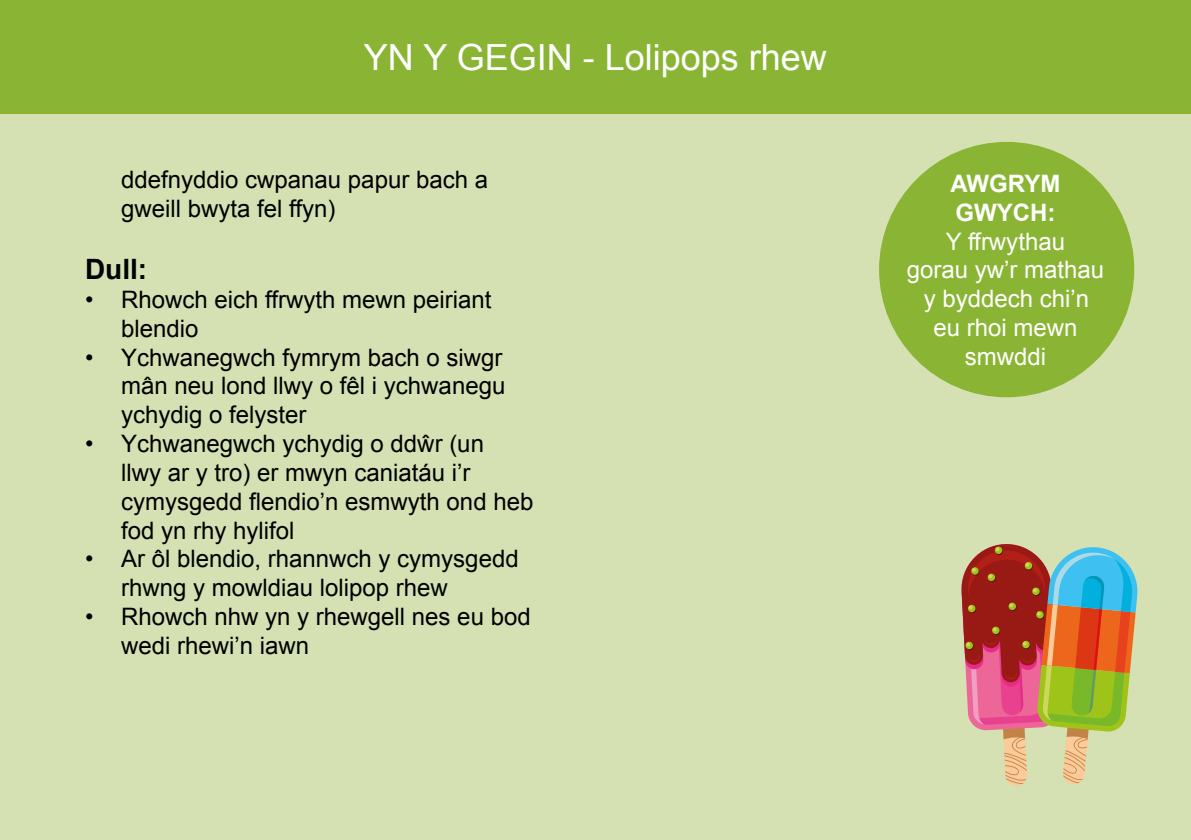
<style>
.page{position:relative;width:1191px;height:840px;background:#fff}
.page>*{position:absolute;margin:0;border:0;box-sizing:border-box;transform-origin:0 0}
.t1{font:36px "Arial";color:#fff}
.t2{font:700 28px "Arial";color:#000}
.t3{font:24px/28.8px "Arial";color:#000}
.t4{font:24px/28.8px "Arial";color:#fff;text-align:center}
.t5{font:700 24px/28.8px "Arial";color:#fff}
</style>
<div class="page">
<div style="left:0;top:113px;width:1191px;height:726px;background:#d5e1b3"></div>
<div style="left:0;top:0;width:1191px;height:113px;background:#8ab534"></div>
<div style="left:879px;top:142px;width:255px;height:255px;background:#8ab534;border-radius:50%"></div>
<svg style="left:961px;top:544px;width:177px;height:241px"></svg>
<h1 class="t1" style="left:364px;top:34px;width:464px">YN Y GEGIN - Lolipops rhew</h1>
<p class="t3" style="left:121px;top:165px;width:368px">ddefnyddio cwpanau papur bach a gweill bwyta fel ffyn)</p>
<p class="t2" style="left:85px;top:250px;width:64px">Dull:</p>
<p class="t3" style="left:121px;top:285px;width:372px;text-indent:-36px">• Rhowch eich ffrwyth mewn peiriant blendio</p>
<p class="t3" style="left:121px;top:343px;width:386px;text-align:justify;text-indent:-36px">• Ychwanegwch fymrym bach o siwgr mân neu lond llwy o fêl i ychwanegu ychydig o felyster</p>
<p class="t3" style="left:121px;top:429px;width:414px;text-indent:-36px">• Ychwanegwch ychydig o ddŵr (un<br>llwy ar y tro) er mwyn caniatáu i’r cymysgedd flendio’n esmwyth ond heb fod yn rhy hylifol</p>
<p class="t3" style="left:121px;top:544px;width:399px;text-indent:-36px">• Ar ôl blendio, rhannwch y cymysgedd rhwng y mowldiau lolipop rhew</p>
<p class="t3" style="left:121px;top:602px;width:411px;text-indent:-36px">• Rhowch nhw yn y rhewgell nes eu bod wedi rhewi’n iawn</p>
<p class="t5" style="left:950px;top:170px;width:111px">AWGRYM<br>GWYCH:</p>
<p class="t4" style="left:906px;top:227px;width:199px">Y ffrwythau<br>gorau yw’r mathau y byddech chi’n eu rhoi mewn smwddi</p>
</div>
